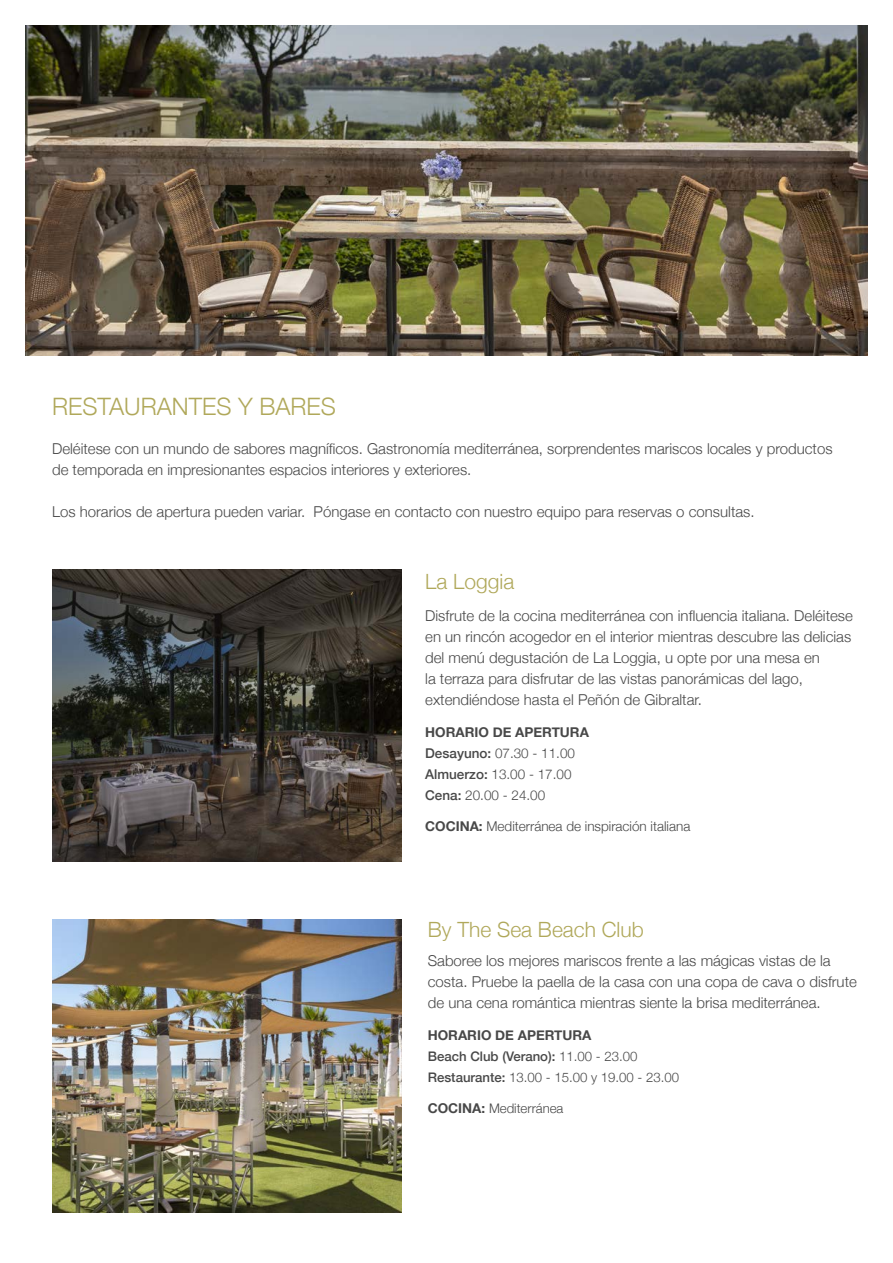
<style>
.page{position:relative;width:893px;height:1263px;background:#fff}
.page>*{position:absolute;margin:0;border:0;box-sizing:border-box;transform-origin:0 0}
.t1{font:300 24px "Helvetica Neue";color:#b0a85a}
.t2{font:300 21px "Helvetica Neue";color:#b0a85a}
.t3{font:300 15px/21px "Helvetica Neue";color:#484848}
.t4{font:300 13.5px/21px "Helvetica Neue";color:#484848}
.t5{font:700 13.5px "Helvetica Neue";color:#484848}
.t6{font:300 13.2px/21px "Helvetica Neue";color:#484848}
.s1{font-weight:700}
.s2{font-weight:500}
.s3{font-weight:700;font-size:13.5px}
</style>
<div class="page">
<img style="left:26px;top:26px;width:841px;height:329px">
<img style="left:52px;top:570px;width:350px;height:292px">
<img style="left:52px;top:919px;width:350px;height:293px">
<h1 class="t1" style="left:52px;top:387px;width:285px">RESTAURANTES Y BARES</h1>
<p class="t3" style="left:52px;top:437px;width:782px">Deléitese con un mundo de sabores magníficos. Gastronomía mediterránea, sorprendentes mariscos locales y productos de temporada en impresionantes espacios interiores y exteriores.</p>
<p class="t3" style="left:52px;top:500px;width:704px">Los horarios de apertura pueden variar. Póngase en contacto con nuestro equipo para reservas o consultas.</p>
<h2 class="t2" style="left:425px;top:564px;width:91px">La Loggia</h2>
<p class="t3" style="left:425px;top:604px;width:429px">Disfrute de la cocina mediterránea con influencia italiana. Deléitese en un rincón acogedor en el interior mientras descubre las delicias del menú degustación de La Loggia, u opte por una mesa en<br>la terraza para disfrutar de las vistas panorámicas del lago, extendiéndose hasta el Peñón de Gibraltar.</p>
<p class="t4" style="left:425px;top:720px;width:165px"><span class="s1">HORARIO DE APERTURA<br></span><span class="s2">Desayuno:</span> 07.30 - 11.00<br><span class="s2">Almuerzo:</span> 13.00 - 17.00<br><span class="s2">Cena:</span> 20.00 - 24.00</p>
<p class="t4" style="left:425px;top:815px;width:267px"><span class="s1">COCINA:</span> Mediterránea de inspiración italiana</p>
<h2 class="t2" style="left:428px;top:912px;width:217px">By The Sea Beach Club</h2>
<p class="t3" style="left:428px;top:949px;width:431px">Saboree los mejores mariscos frente a las mágicas vistas de la costa. Pruebe la paella de la casa con una copa de cava o disfrute de una cena romántica mientras siente la brisa mediterránea.</p>
<p class="t5" style="left:428px;top:1024px;width:165px">HORARIO DE APERTURA</p>
<p class="t6" style="left:428px;top:1045px;width:253px"><span class="s2">Beach Club (Verano):</span> 11.00 - 23.00<br><span class="s2">Restaurante:</span> 13.00 - 15.00 y 19.00 - 23.00</p>
<p class="t6" style="left:428px;top:1097px;width:137px"><span class="s3">COCINA:</span> Mediterránea</p>
</div>
